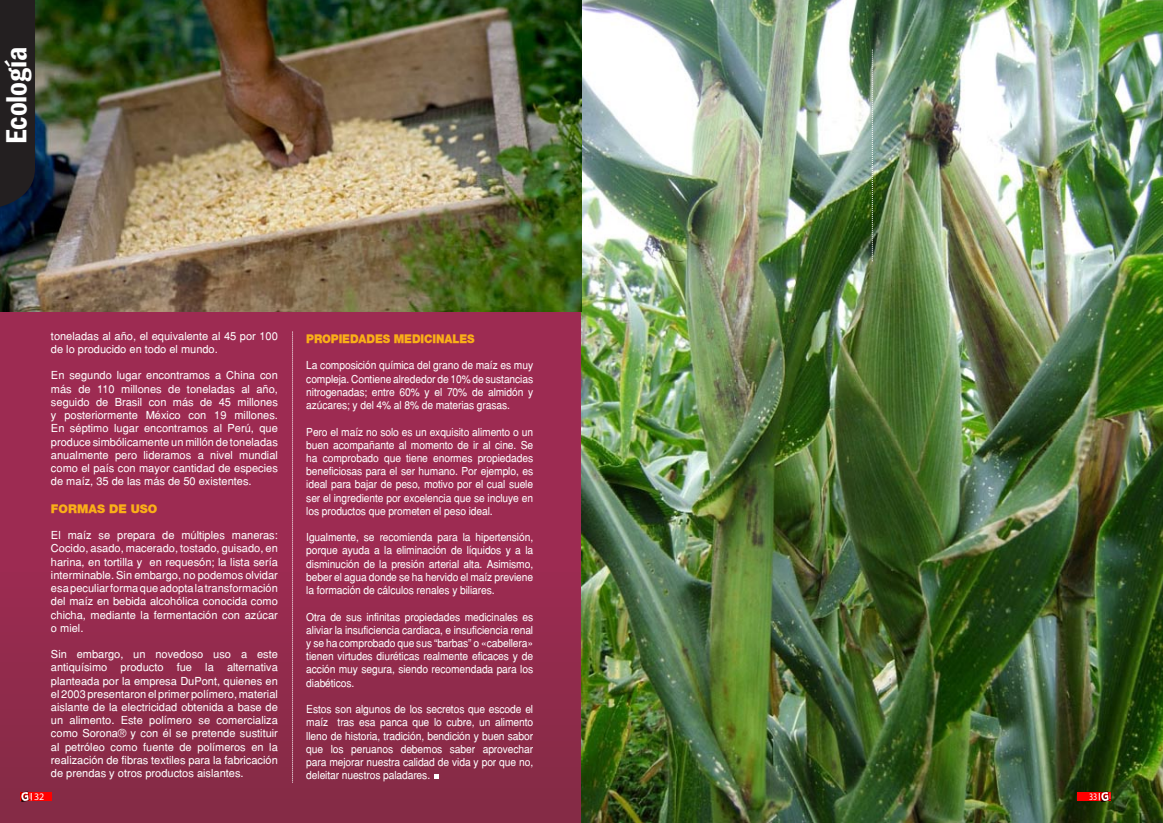
<style>
.page{position:relative;width:1163px;height:823px;background:#fff}
.page>*{position:absolute;margin:0;border:0;box-sizing:border-box;transform-origin:0 0}
.TITULAR_PRINCIPAL{font:600 condensed 30px "Franklin Gothic";color:#fff}
.TEXTOS{font:900 12px "Helvetica Neue";letter-spacing:-.01em;color:#faaf18;scale:.93 1}
.TEXTOS-2{font:900 12px "Helvetica Neue";letter-spacing:-.01em;color:#faaf18}
.TEXTOS-3{font:11px/13.2px "Helvetica";letter-spacing:-.01em;color:#fff;text-align:justify;scale:.93 1}
.TEXTOS-4{font:11px/13.2px "Helvetica";letter-spacing:-.01em;color:#fff;text-align:justify}
.TITULAR_PRINCIPAL-2{font:10px "Myriad Pro";color:#fff}
.TITULAR_PRINCIPAL-3{font:10px "Myriad Pro";color:#fff;scale:.8 1}
</style>
<div class="page">
<svg style="left:0;top:311px;width:581px;height:511px;background:#962b4e"></svg>
<img style="left:581px;top:0;width:581px;height:822px">
<img style="left:0;top:0;width:581px;height:311px">
<div style="left:1077px;top:791px;width:33px;height:9px;background:#f00"></div>
<svg style="left:1098px;top:791px;width:13px;height:11px"></svg>
<svg style="left:871px;top:50px;width:1px;height:211px"></svg>
<div style="left:20px;top:791px;width:31px;height:9px;background:#f00"></div>
<svg style="left:20px;top:791px;width:13px;height:11px"></svg>
<div style="left:0;top:0;width:35px;height:207px;background:#231f20"></div>
<svg style="left:292px;top:331px;width:1px;height:451px"></svg>
<svg style="left:434px;top:774px;width:5px;height:4px"></svg>
<p class="TITULAR_PRINCIPAL" style="left:-3px;top:144px;width:99px;rotate:-90deg">Ecología</p>
<p class="TEXTOS-4" style="left:51px;top:329px;width:228px">toneladas al año, el equivalente al 45 por 100 de lo producido en todo el mundo.</p>
<p class="TEXTOS-4" style="left:51px;top:368px;width:228px">En segundo lugar encontramos a China con más de 110 millones de toneladas al año, seguido de Brasil con más de 45 millones y posteriormente México con 19 millones.<br>En séptimo lugar encontramos al Perú, que produce simbólicamente un millón de toneladas anualmente pero lideramos a nivel mundial como el país con mayor cantidad de especies de maíz, 35 de las más de 50 existentes.</p>
<p class="TEXTOS-2" style="left:51px;top:501px;width:108px">FORMAS DE USO</p>
<p class="TEXTOS-4" style="left:51px;top:528px;width:228px">El maíz se prepara de múltiples maneras:<br>Cocido, asado, macerado, tostado, guisado, en harina, en tortilla y en requesón; la lista sería interminable. Sin embargo, no podemos olvidar esa peculiar forma que adopta la transformación del maíz en bebida alcohólica conocida como chicha, mediante la fermentación con azúcar o miel.</p>
<p class="TEXTOS-4" style="left:51px;top:647px;width:228px">Sin embargo, un novedoso uso a este antiquísimo producto fue la alternativa planteada por la empresa DuPont, quienes en el 2003 presentaron el primer polímero, material aislante de la electricidad obtenida a base de un alimento. Este polímero se comercializa como Sorona® y con él se pretende sustituir al petróleo como fuente de polímeros en la realización de fibras textiles para la fabricación de prendas y otros productos aislantes.</p>
<p class="TEXTOS" style="left:306px;top:331px;width:182px">PROPIEDADES MEDICINALES</p>
<p class="TEXTOS-3" style="left:306px;top:358px;width:245px">La composición química del grano de maíz es muy compleja. Contiene alrededor de 10% de sustancias nitrogenadas; entre 60% y el 70% de almidón y azúcares; y del 4% al 8% de materias grasas.</p>
<p class="TEXTOS-3" style="left:306px;top:424px;width:245px">Pero el maíz no solo es un exquisito alimento o un buen acompañante al momento de ir al cine. Se ha comprobado que tiene enormes propiedades beneficiosas para el ser humano. Por ejemplo, es ideal para bajar de peso, motivo por el cual suele ser el ingrediente por excelencia que se incluye en los productos que prometen el peso ideal.</p>
<p class="TEXTOS-3" style="left:306px;top:530px;width:245px">Igualmente, se recomienda para la hipertensión, porque ayuda a la eliminación de líquidos y a la disminución de la presión arterial alta. Asimismo, beber el agua donde se ha hervido el maíz previene la formación de cálculos renales y biliares.</p>
<p class="TEXTOS-3" style="left:306px;top:609px;width:245px">Otra de sus infinitas propiedades medicinales es aliviar la insuficiencia cardiaca, e insuficiencia renal y se ha comprobado que sus “barbas” o «cabellera» tienen virtudes diuréticas realmente eficaces y de acción muy segura, siendo recomendada para los diabéticos.</p>
<p class="TEXTOS-3" style="left:306px;top:702px;width:245px">Estos son algunos de los secretos que escode el maíz tras esa panca que lo cubre, un alimento lleno de historia, tradición, bendición y buen sabor que los peruanos debemos saber aprovechar para mejorar nuestra calidad de vida y por que no, deleitar nuestros paladares.</p>
<p class="TITULAR_PRINCIPAL-2" style="left:34px;top:790px;width:12px">32</p>
<p class="TITULAR_PRINCIPAL-2" style="left:35px;top:792px;width:12px">32</p>
<p class="TITULAR_PRINCIPAL-3" style="left:1088px;top:791px;width:13px">3333</p>
</div>
